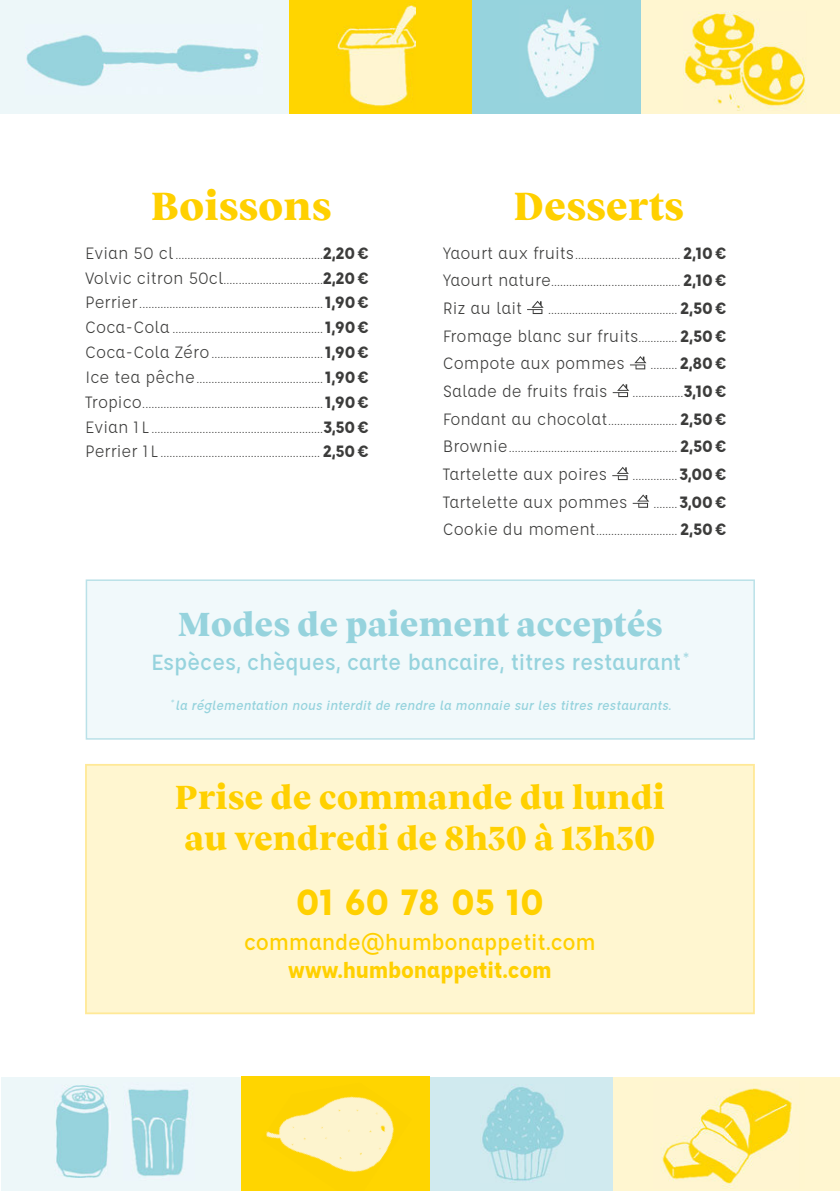
<style>
.page{position:relative;width:840px;height:1191px;background:#fff}
.page>*{position:absolute;margin:0;border:0;box-sizing:border-box;transform-origin:0 0}
.t1{font:800 40px "TRY Vesterbro";color:#ffd000}
.t2{font:700 40px "Affogato";letter-spacing:-.01em;color:#ffd000}
.t3{font:800 34px/40.8px "TRY Vesterbro";color:#ffd000}
.t4{font:800 34px "TRY Vesterbro";color:#96d3dd}
.t5{font:500 24px "Affogato";letter-spacing:-.01em;color:#96d3dd}
.t6{font:500 24px "Affogato";letter-spacing:-.01em;color:#ffd000}
.t7{font:700 24px "Affogato";letter-spacing:-.01em;color:#ffd000}
.t8{font:18px/27.6px "Affogato";color:#3c3c3b}
.t9{font:14px/24.8px "Affogato";color:#3c3c3b;text-align:justify}
.t10{font:italic 500 14px "Affogato";color:#96d3dd}
.s1{font-size:18px}
.s2{font-weight:700;font-size:18px}
.s3{font-size:14px}
.s4{font-weight:700}
</style>
<div class="page">
<div style="left:0;top:0;width:288px;height:113px;background:#edf7f9"></div>
<div style="left:288px;top:0;width:184px;height:113px;background:#ffd500"></div>
<div style="left:472px;top:0;width:169px;height:113px;background:#96d3dd"></div>
<div style="left:241px;top:1077px;width:189px;height:114px;background:#ffd500"></div>
<div style="left:641px;top:0;width:198px;height:113px;background:#fff6d0"></div>
<div style="left:2px;top:1077px;width:239px;height:114px;background:#edf7f9"></div>
<img style="left:128px;top:1089px;width:61px;height:88px">
<img style="left:527px;top:9px;width:72px;height:89px">
<img style="left:266px;top:1096px;width:128px;height:76px">
<img style="left:683px;top:11px;width:123px;height:99px">
<img style="left:55px;top:1084px;width:54px;height:93px">
<div style="left:430px;top:1077px;width:183px;height:114px;background:#d0eaef"></div>
<div style="left:613px;top:1077px;width:226px;height:114px;background:#fff6d0"></div>
<img style="left:26px;top:34px;width:233px;height:52px">
<img style="left:336px;top:2px;width:79px;height:105px">
<svg style="left:527px;top:301px;width:16px;height:13px"></svg>
<svg style="left:630px;top:356px;width:16px;height:13px"></svg>
<svg style="left:612px;top:384px;width:17px;height:13px"></svg>
<svg style="left:612px;top:467px;width:16px;height:13px"></svg>
<svg style="left:632px;top:494px;width:17px;height:14px"></svg>
<div style="left:86px;top:765px;width:667px;height:248px;background:#fff6d0"></div>
<div style="left:85px;top:764px;width:669px;height:250px;border:2px solid #ffe997"></div>
<div style="left:86px;top:580px;width:667px;height:159px;background:#f1f9fb"></div>
<div style="left:86px;top:579px;width:668px;height:160px;border:2px solid #bae1e8"></div>
<img style="left:662px;top:1088px;width:130px;height:100px">
<img style="left:482px;top:1087px;width:82px;height:94px">
<h1 class="t1" style="left:151px;top:179px;width:182px">Boissons</h1>
<p class="t9" style="left:85px;top:241px;width:285px"><span class="s1">Evian 50 cl</span>.................................................<span class="s2">2,20€ </span><span class="s1">Volvic citron 50cl</span>.................................<span class="s2">2,20€ </span><span class="s1">Perrier</span>.............................................................<span class="s2">1,90€ </span><span class="s1">Coca-Cola</span> ..................................................<span class="s2">1,90€ </span><span class="s1">Coca-Cola Zéro</span>.....................................<span class="s2">1,90€ </span><span class="s1">Ice tea pêche</span>..........................................<span class="s2">1,90€ </span><span class="s1">Tropico</span>............................................................<span class="s2">1,90€ </span><span class="s1">Evian 1 L</span> .........................................................<span class="s2">3,50€ </span><span class="s1">Perrier 1 L</span> ..................................................... <span class="s2">2,50€</span></p>
<h1 class="t1" style="left:513px;top:179px;width:172px">Desserts</h1>
<p class="t9" style="left:442px;top:240px;width:285px;line-height:27.6px"><span class="s1">Yaourt aux fruits</span>................................... <span class="s2">2,10€<br></span><span class="s1">Yaourt nature</span>........................................... <span class="s2">2,10€</span></p>
<p class="t8" style="left:442px;top:294px;width:81px">Riz au lait</p>
<p class="t9" style="left:547px;top:297px;width:180px">........................................... <span class="s2">2,50€</span></p>
<p class="t8" style="left:442px;top:322px;width:285px">Fromage blanc sur fruits<span class="s3">.............</span> <span class="s4">2,50€<br></span>Compote aux pommes</p>
<p class="t9" style="left:650px;top:352px;width:77px">.........<span class="s2">2,80€</span></p>
<p class="t8" style="left:442px;top:377px;width:166px">Salade de fruits frais</p>
<p class="t9" style="left:442px;top:378px;width:285px;line-height:27.6px;text-indent:189px">.................<span class="s2">3,10€ </span><span class="s1">Fondant au chocolat</span>....................... <span class="s2">2,50€ </span><span class="s1">Brownie</span>........................................................ <span class="s2">2,50€</span></p>
<p class="t8" style="left:442px;top:460px;width:166px">Tartelette aux poires</p>
<p class="t9" style="left:632px;top:463px;width:96px">...............<span class="s2">3,00€</span></p>
<p class="t8" style="left:442px;top:488px;width:186px">Tartelette aux pommes</p>
<p class="t9" style="left:442px;top:489px;width:285px;line-height:27.6px;text-align:right">........<span class="s2">3,00€<br></span><span class="s1">Cookie du moment</span>........................... <span class="s2">2,50€</span></p>
<h2 class="t4" style="left:178px;top:601px;width:485px">Modes de paiement acceptés</h2>
<h3 class="t5" style="left:151px;top:647px;width:539px">Espèces, chèques, carte bancaire, titres restaurant<sup>*</sup></h3>
<p class="t10" style="left:170px;top:696px;width:505px"><sup>*</sup> la réglementation nous interdit de rendre la monnaie sur les titres restaurants.</p>
<h2 class="t3" style="left:175px;top:777px;width:491px">Prise de commande du lundi au vendredi de 8h30 à 13h30</h2>
<h1 class="t2" style="left:296px;top:876px;width:249px">01 60 78 05 10</h1>
<h3 class="t6" style="left:244px;top:926px;width:353px">commande@humbonappetit.com</h3>
<h3 class="t7" style="left:288px;top:955px;width:265px">www.humbonappetit.com</h3>
</div>
